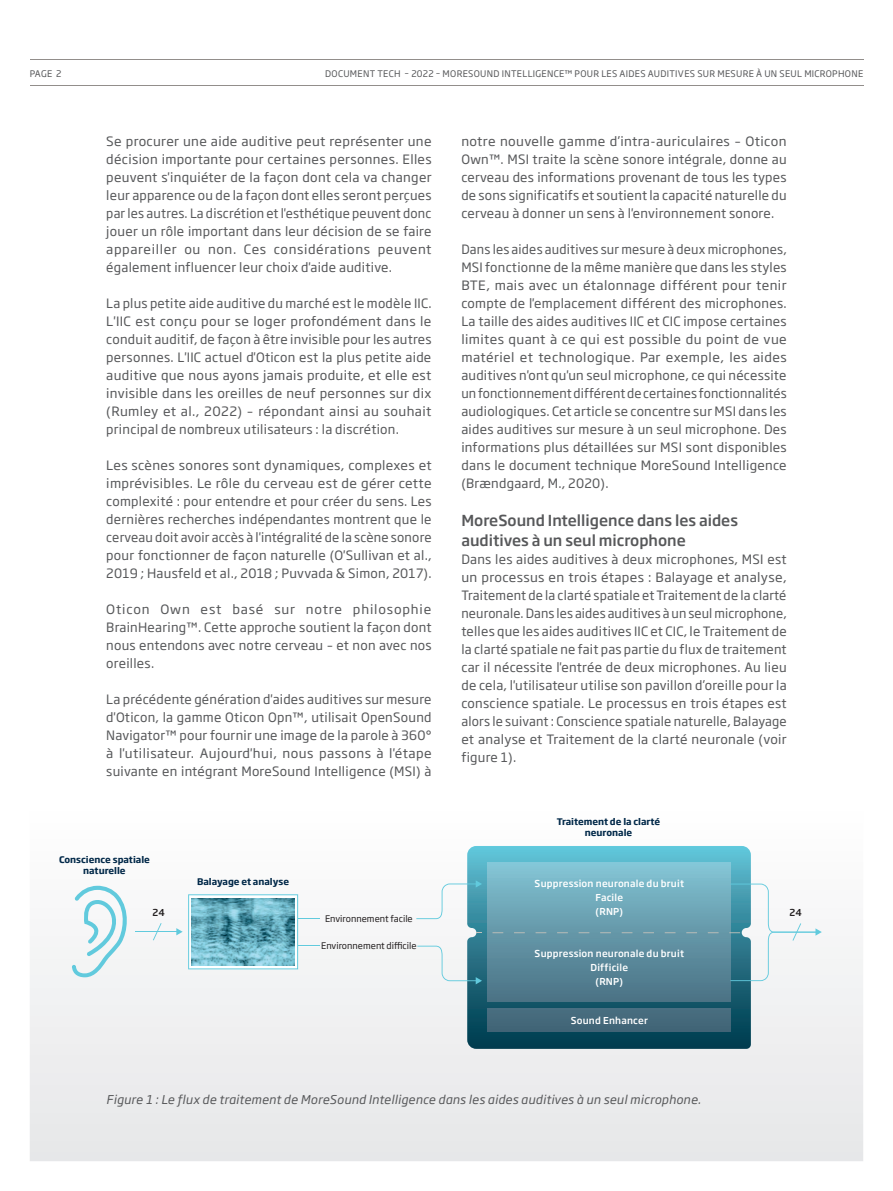
<style>
.page{position:relative;width:893px;height:1191px;background:#fff}
.page>*{position:absolute;margin:0;border:0;box-sizing:border-box;transform-origin:0 0}
.t1{font:500 15px/19.5px "Soho Gothic Pro";color:#57585a}
.t2{font:12.75px/18px "Soho Gothic Pro";letter-spacing:.02em;color:#57585a;text-align:justify}
.t3{font:italic 12px "Soho Gothic Pro";letter-spacing:.02em;color:#57585a}
.t4{font:500 9.45px/13.6px "Soho Gothic Pro";letter-spacing:.02em;color:#fff;text-align:center}
.t5{font:500 9.45px "Soho Gothic Pro";color:#231f20}
.t6{font:9px "Soho Gothic Pro";letter-spacing:.035em;color:#57585a}
.t7{font:700 9px/10.5px "Soho Gothic Pro";color:#022949;text-align:center}
.t8{font:9px "Soho Gothic Pro";color:#231f20}
</style>
<div class="page">
<svg style="left:30px;top:894px;width:833px;height:267px"></svg>
<hr style="left:30px;top:85px;width:833px;height:1px;background:#928e8b">
<hr style="left:30px;top:60px;width:833px;height:1px;background:#928e8b">
<svg style="left:467px;top:846px;width:284px;height:202px;background:#307b8e"></svg>
<div style="left:488px;top:863px;width:242px;height:138px;background:linear-gradient(to bottom,#83c4d4,#4a7184)"></div>
<div style="left:488px;top:1008px;width:242px;height:23px;background:#44697b"></div>
<hr style="left:135px;top:931px;width:42px;height:1px;background:#61cadd">
<svg style="left:416px;top:880px;width:66px;height:39px"></svg>
<svg style="left:417px;top:945px;width:65px;height:39px"></svg>
<svg style="left:153px;top:923px;width:9px;height:17px"></svg>
<svg style="left:729px;top:883px;width:93px;height:98px"></svg>
<hr style="left:284px;top:918px;width:35px;height:1px;background:#61cadd">
<hr style="left:284px;top:945px;width:35px;height:1px;background:#61cadd">
<svg style="left:72px;top:885px;width:59px;height:92px"></svg>
<svg style="left:176px;top:894px;width:122px;height:75px"></svg>
<img style="left:192px;top:898px;width:102px;height:68px">
<p class="t6" style="left:30px;top:66px;width:33px">PAGE 2</p>
<p class="t6" style="left:325px;top:66px;width:539px">DOCUMENT TECH – 2022 – MORESOUND INTELLIGENCE™ POUR LES AIDES AUDITIVES SUR MESURE À UN SEUL MICROPHONE</p>
<p class="t2" style="left:106px;top:132px;width:327px">Se procurer une aide auditive peut représenter une décision importante pour certaines personnes. Elles peuvent s'inquiéter de la façon dont cela va changer leur apparence ou de la façon dont elles seront perçues par les autres. La discrétion et l'esthétique peuvent donc jouer un rôle important dans leur décision de se faire appareiller ou non. Ces considérations peuvent également influencer leur choix d'aide auditive.</p>
<p class="t2" style="left:106px;top:294px;width:327px">La plus petite aide auditive du marché est le modèle IIC.<br>L'IIC est conçu pour se loger profondément dans le conduit auditif, de façon à être invisible pour les autres personnes. L'IIC actuel d'Oticon est la plus petite aide auditive que nous ayons jamais produite, et elle est invisible dans les oreilles de neuf personnes sur dix (Rumley et al., 2022) – répondant ainsi au souhait principal de nombreux utilisateurs : la discrétion.</p>
<p class="t2" style="left:106px;top:456px;width:327px">Les scènes sonores sont dynamiques, complexes et imprévisibles. Le rôle du cerveau est de gérer cette complexité : pour entendre et pour créer du sens. Les dernières recherches indépendantes montrent que le cerveau doit avoir accès à l'intégralité de la scène sonore pour fonctionner de façon naturelle (O'Sullivan et al., 2019 ; Hausfeld et al., 2018 ; Puvvada &amp; Simon, 2017).</p>
<p class="t2" style="left:106px;top:600px;width:327px">Oticon Own est basé sur notre philosophie BrainHearing™. Cette approche soutient la façon dont nous entendons avec notre cerveau – et non avec nos oreilles.</p>
<p class="t2" style="left:106px;top:690px;width:327px">La précédente génération d'aides auditives sur mesure d'Oticon, la gamme Oticon Opn™, utilisait OpenSound Navigator™ pour fournir une image de la parole à 360° à l'utilisateur. Aujourd'hui, nous passons à l'étape suivante en intégrant MoreSound Intelligence (MSI) à</p>
<p class="t7" style="left:59px;top:854px;width:92px">Conscience spatiale naturelle</p>
<p class="t2" style="left:461px;top:132px;width:327px">notre nouvelle gamme d’intra-auriculaires – Oticon Own™. MSI traite la scène sonore intégrale, donne au cerveau des informations provenant de tous les types de sons significatifs et soutient la capacité naturelle du cerveau à donner un sens à l'environnement sonore.</p>
<p class="t2" style="left:461px;top:240px;width:327px">Dans les aides auditives sur mesure à deux microphones, MSI fonctionne de la même manière que dans les styles BTE, mais avec un étalonnage différent pour tenir compte de l'emplacement différent des microphones.<br>La taille des aides auditives IIC et CIC impose certaines limites quant à ce qui est possible du point de vue matériel et technologique. Par exemple, les aides auditives n'ont qu'un seul microphone, ce qui nécessite un fonctionnement différent de certaines fonctionnalités audiologiques. Cet article se concentre sur MSI dans les aides auditives sur mesure à un seul microphone. Des informations plus détaillées sur MSI sont disponibles dans le document technique MoreSound Intelligence (Brændgaard, M., 2020).</p>
<p class="t1" style="left:461px;top:510px;width:278px">MoreSound Intelligence dans les aides auditives à un seul microphone</p>
<p class="t2" style="left:461px;top:549px;width:327px">Dans les aides auditives à deux microphones, MSI est un processus en trois étapes : Balayage et analyse, Traitement de la clarté spatiale et Traitement de la clarté neuronale. Dans les aides auditives à un seul microphone, telles que les aides auditives IIC et CIC, le Traitement de la clarté spatiale ne fait pas partie du flux de traitement car il nécessite l'entrée de deux microphones. Au lieu de cela, l'utilisateur utilise son pavillon d’oreille pour la conscience spatiale. Le processus en trois étapes est alors le suivant : Conscience spatiale naturelle, Balayage et analyse et Traitement de la clarté neuronale (voir figure 1).</p>
<p class="t7" style="left:557px;top:816px;width:105px">Traitement de la clarté neuronale</p>
<p class="t7" style="left:197px;top:875px;width:94px">Balayage et analyse</p>
<p class="t4" style="left:535px;top:876px;width:151px">Suppression neuronale du bruit<br>Facile<br>(RNP)</p>
<p class="t4" style="left:535px;top:946px;width:151px">Suppression neuronale du bruit<br>Difficile<br>(RNP)</p>
<p class="t5" style="left:152px;top:904px;width:14px">24</p>
<p class="t5" style="left:789px;top:904px;width:14px">24</p>
<p class="t8" style="left:325px;top:912px;width:89px">Environnement facile</p>
<p class="t8" style="left:321px;top:939px;width:97px">Environnement difficile</p>
<p class="t4" style="left:571px;top:1013px;width:79px">Sound Enhancer</p>
<p class="t3" style="left:106px;top:1089px;width:596px">Figure 1 : Le flux de traitement de MoreSound Intelligence dans les aides auditives à un seul microphone.</p>
</div>
